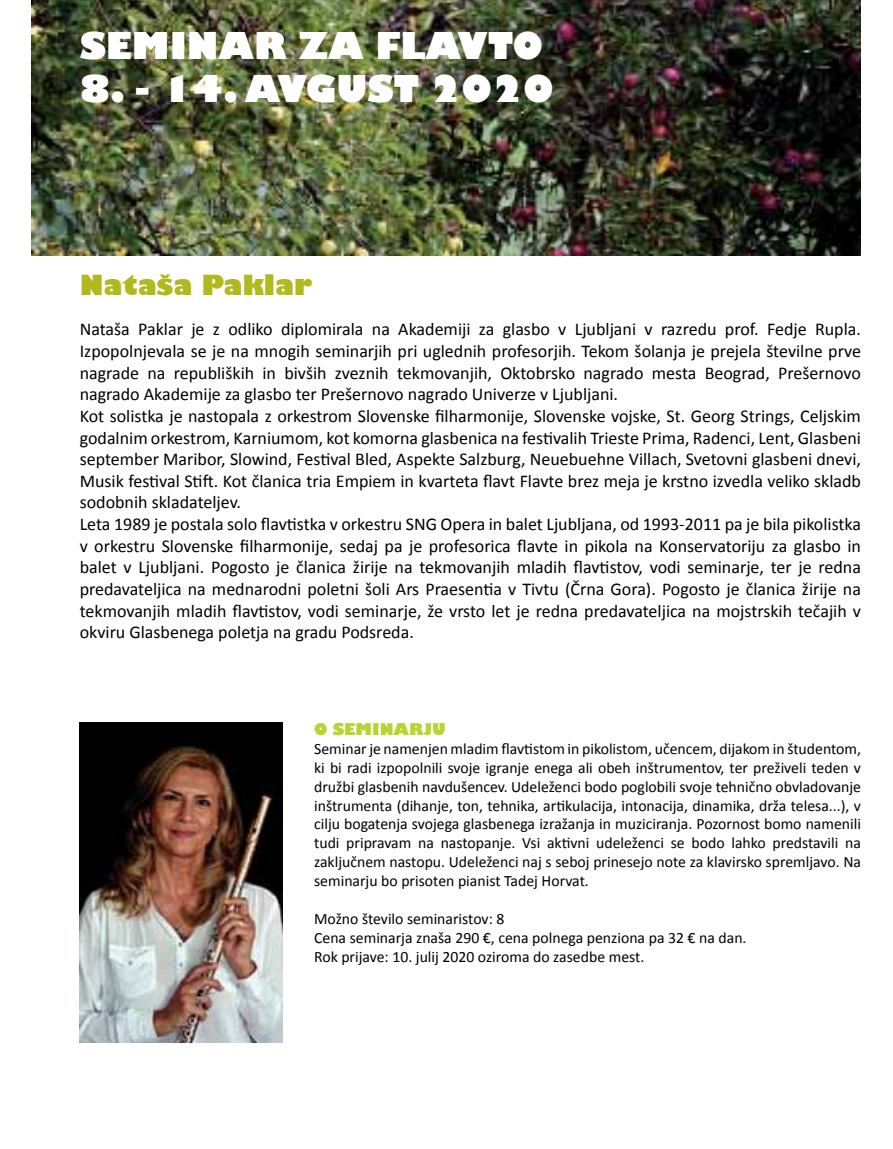
<style>
.page{position:relative;width:893px;height:1149px;background:#fff}
.page>*{position:absolute;margin:0;border:0;box-sizing:border-box;transform-origin:0 0}
.t1{font:800 36px "Gill Sans";color:#fff}
.t2{font:800 27px "Gill Sans";color:#b0b91d}
.t3{font:18px/21.6px "Calibri";color:#000}
.t4{font:15.75px/18.9px "Calibri";color:#000;text-align:justify}
.t5{font:800 15.75px "Gill Sans";color:#b7d433}
</style>
<div class="page">
<img style="left:32px;top:0;width:829px;height:255px">
<img style="left:80px;top:722px;width:202px;height:320px">
<h1 class="t1" style="left:80px;top:23px;width:465px">SEMINAR ZA FLAVTO</h1>
<h1 class="t1" style="left:80px;top:67px;width:476px">8. - 14. AVGUST 2020</h1>
<h2 class="t2" style="left:80px;top:268px;width:234px">Nataša Paklar</h2>
<p class="t3" style="left:80px;top:318px;width:783px">Nataša Paklar je z odliko diplomirala na Akademiji za glasbo v Ljubljani v razredu prof. Fedje Rupla.<br>Izpopolnjevala se je na mnogih seminarjih pri uglednih profesorjih. Tekom šolanja je prejela številne prve nagrade na republiških in bivših zveznih tekmovanjih, Oktobrsko nagrado mesta Beograd, Prešernovo nagrado Akademije za glasbo ter Prešernovo nagrado Univerze v Ljubljani.<br>Kot solistka je nastopala z orkestrom Slovenske filharmonije, Slovenske vojske, St. Georg Strings, Celjskim godalnim orkestrom, Karniumom, kot komorna glasbenica na festivalih Trieste Prima, Radenci, Lent, Glasbeni september Maribor, Slowind, Festival Bled, Aspekte Salzburg, Neuebuehne Villach, Svetovni glasbeni dnevi, Musik festival Stift. Kot članica tria Empiem in kvarteta flavt Flavte brez meja je krstno izvedla veliko skladb sodobnih skladateljev.<br>Leta 1989 je postala solo flavtistka v orkestru SNG Opera in balet Ljubljana, od 1993-2011 pa je bila pikolistka v orkestru Slovenske filharmonije, sedaj pa je profesorica flavte in pikola na Konservatoriju za glasbo in balet v Ljubljani. Pogosto je članica žirije na tekmovanjih mladih flavtistov, vodi seminarje, ter je redna predavateljica na mednarodni poletni šoli Ars Praesentia v Tivtu (Črna Gora). Pogosto je članica žirije na tekmovanjih mladih flavtistov, vodi seminarje, že vrsto let je redna predavateljica na mojstrskih tečajih v okviru Glasbenega poletja na gradu Podsreda.</p>
<p class="t5" style="left:314px;top:719px;width:133px">O SEMINARJU</p>
<p class="t4" style="left:314px;top:738px;width:548px">Seminar je namenjen mladim flavtistom in pikolistom, učencem, dijakom in študentom, ki bi radi izpopolnili svoje igranje enega ali obeh inštrumentov, ter preživeli teden v družbi glasbenih navdušencev. Udeleženci bodo poglobili svoje tehnično obvladovanje inštrumenta (dihanje, ton, tehnika, artikulacija, intonacija, dinamika, drža telesa...), v cilju bogatenja svojega glasbenega izražanja in muziciranja. Pozornost bomo namenili tudi pripravam na nastopanje. Vsi aktivni udeleženci se bodo lahko predstavili na zaključnem nastopu. Udeleženci naj s seboj prinesejo note za klavirsko spremljavo. Na seminarju bo prisoten pianist Tadej Horvat.</p>
<p class="t4" style="left:314px;top:909px;width:434px;text-align:left">Možno število seminaristov: 8<br>Cena seminarja znaša 290 €, cena polnega penziona pa 32 € na dan.<br>Rok prijave: 10. julij 2020 oziroma do zasedbe mest.</p>
</div>
